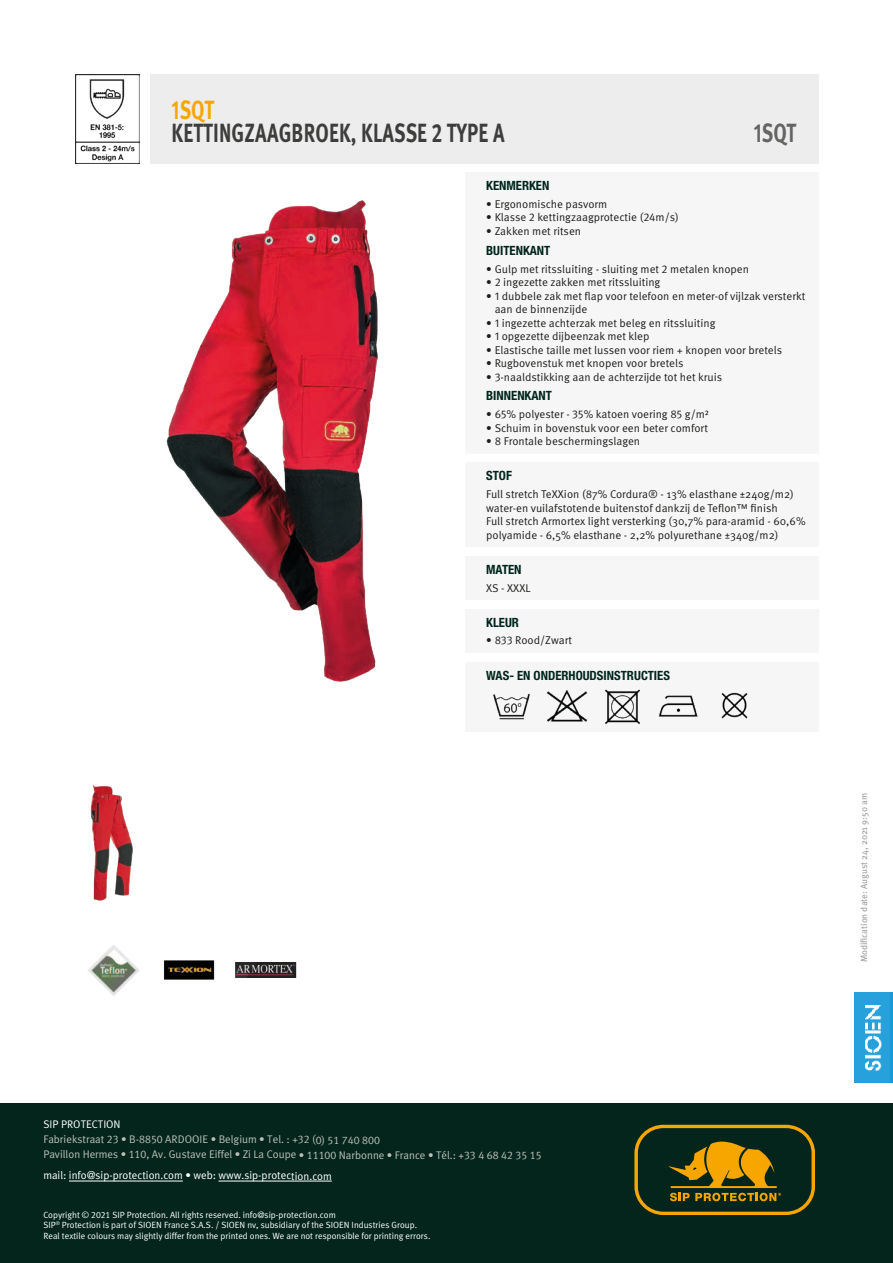
<style>
.page{position:relative;width:893px;height:1263px;background:#fff}
.page>*{position:absolute;margin:0;border:0;box-sizing:border-box;transform-origin:0 0}
.t1{font:700 26.25px "Meta Pro";letter-spacing:.01em;color:#3d3d3c;scale:.74 1}
.t2{font:700 26.25px "Meta Pro";color:#f7a600;scale:.74 1}
.t3{font:700 26.25px "Meta Pro";color:#646463;scale:.74 1}
.t4{font:700 condensed 12.75px "Helvetica Neue LT Std";color:#00261d}
.t5{font:11.25px/13.5px "Meta Pro";color:#1d1d1b}
.t6{font:11.1px/15px "Meta K Normal";color:#bbbfb8}
.t7{font:11.1px "Meta K Normal";color:#fff}
.t8{font:9px/10.5px "Meta K Normal";color:#fff}
.t9{font:9px "Meta Pro";color:#9d9d9d}
.s1{font-family:"Meta K Normal"}
</style>
<div class="page">
<div style="left:0;top:1103px;width:893px;height:160px;background:#03251c"></div>
<svg style="left:634px;top:1125px;width:181px;height:90px"></svg>
<hr style="left:69px;top:1181px;width:114px;height:1px;background:#fff">
<hr style="left:218px;top:1181px;width:114px;height:1px;background:#fff">
<div style="left:854px;top:992px;width:39px;height:90px;background:#149cd8"></div>
<img style="left:854px;top:992px;width:36px;height:90px">
<div style="left:150px;top:74px;width:669px;height:90px;background:#ededed"></div>
<div style="left:465px;top:173px;width:354px;height:281px;background:#f6f6f6"></div>
<div style="left:465px;top:463px;width:354px;height:84px;background:#f6f6f6"></div>
<div style="left:465px;top:556px;width:354px;height:44px;background:#f6f6f6"></div>
<div style="left:465px;top:609px;width:354px;height:44px;background:#f6f6f6"></div>
<div style="left:465px;top:662px;width:354px;height:70px;background:#f6f6f6"></div>
<img style="left:493px;top:693px;width:37px;height:27px">
<img style="left:547px;top:689px;width:40px;height:33px">
<img style="left:605px;top:689px;width:35px;height:35px">
<img style="left:658px;top:695px;width:40px;height:22px">
<img style="left:721px;top:692px;width:27px;height:27px">
<svg style="left:163px;top:960px;width:52px;height:20px"></svg>
<svg style="left:88px;top:945px;width:52px;height:51px"></svg>
<svg style="left:235px;top:962px;width:62px;height:16px"></svg>
<img style="left:90px;top:785px;width:43px;height:116px">
<img style="left:75px;top:74px;width:65px;height:90px">
<img style="left:166px;top:200px;width:212px;height:482px">
<h1 class="t2" style="left:171px;top:93px;width:59px">1SQT</h1>
<h1 class="t1" style="left:171px;top:117px;width:452px">KETTINGZAAGBROEK, KLASSE 2 TYPE A</h1>
<h1 class="t3" style="left:754px;top:117px;width:59px">1SQT</h1>
<p class="t4" style="left:486px;top:178px;width:65px">KENMERKEN</p>
<p class="t5" style="left:486px;top:198px;width:123px"><span class="s1">•</span> Ergonomische pasvorm</p>
<p class="t5" style="left:486px;top:211px;width:194px"><span class="s1">•</span> Klasse 2 kettingzaagprotectie (24m/s)</p>
<p class="t5" style="left:486px;top:225px;width:96px"><span class="s1">•</span> Zakken met ritsen</p>
<p class="t4" style="left:486px;top:243px;width:66px">BUITENKANT</p>
<p class="t5" style="left:486px;top:262px;width:264px"><span class="s1">•</span> Gulp met ritssluiting - sluiting met 2 metalen knopen</p>
<p class="t5" style="left:486px;top:276px;width:176px"><span class="s1">•</span> 2 ingezette zakken met ritssluiting</p>
<p class="t5" style="left:495px;top:289px;width:312px;text-indent:-9px"><span class="s1">•</span> 1 dubbele zak met flap voor telefoon en meter-of vijlzak versterkt aan de binnenzijde</p>
<p class="t5" style="left:486px;top:316px;width:231px"><span class="s1">•</span> 1 ingezette achterzak met beleg en ritssluiting</p>
<p class="t5" style="left:486px;top:330px;width:165px"><span class="s1">•</span> 1 opgezette dijbeenzak met klep</p>
<p class="t5" style="left:486px;top:343px;width:297px"><span class="s1">•</span> Elastische taille met lussen voor riem + knopen voor bretels</p>
<p class="t5" style="left:486px;top:357px;width:199px"><span class="s1">•</span> Rugbovenstuk met knopen voor bretels</p>
<p class="t5" style="left:486px;top:370px;width:237px"><span class="s1">•</span> 3-naaldstikking aan de achterzijde tot het kruis</p>
<p class="t4" style="left:486px;top:388px;width:67px">BINNENKANT</p>
<p class="t5" style="left:486px;top:408px;width:224px"><span class="s1">•</span> 65% polyester - 35% katoen voering 85 g/m²</p>
<p class="t5" style="left:486px;top:421px;width:223px"><span class="s1">•</span> Schuim in bovenstuk voor een beter comfort</p>
<p class="t5" style="left:486px;top:435px;width:156px"><span class="s1">•</span> 8 Frontale beschermingslagen</p>
<p class="t4" style="left:486px;top:468px;width:27px">STOF</p>
<p class="t5" style="left:486px;top:488px;width:321px">Full stretch TeXXion (87% Cordura® - 13% elasthane ±240g/m2) water-en vuilafstotende buitenstof dankzij de Teflon™ finish<br>Full stretch Armortex light versterking (30,7% para-aramid - 60,6% polyamide - 6,5% elasthane - 2,2% polyurethane ±340g/m2)</p>
<p class="t4" style="left:486px;top:561px;width:37px">MATEN</p>
<p class="t5" style="left:486px;top:581px;width:46px">XS - XXXL</p>
<p class="t4" style="left:486px;top:614px;width:34px">KLEUR</p>
<p class="t5" style="left:486px;top:634px;width:87px"><span class="s1">•</span> 833 Rood/Zwart</p>
<p class="t4" style="left:486px;top:667px;width:185px">WAS- EN ONDERHOUDSINSTRUCTIES</p>
<p class="t9" style="left:858px;top:962px;width:171px;rotate:-90deg">Modification date: August 24, 2021 9:50 am</p>
<p class="t7" style="left:43px;top:1118px;width:79px">SIP PROTECTION</p>
<p class="t6" style="left:43px;top:1132px;width:500px">Fabriekstraat 23 • B-8850 ARDOOIE • Belgium • Tel. : +32 (0) 51 740 800<br>Pavillon Hermes • 110, Av. Gustave Eiffel • Zi La Coupe • 11100 Narbonne • France • Tél.: +33 4 68 42 35 15</p>
<p class="t7" style="left:43px;top:1169px;width:290px">mail: info@sip-protection.com • web: www.sip-protection.com</p>
<p class="t8" style="left:43px;top:1209px;width:389px">Copyright © 2021 SIP Protection. All rights reserved. info@sip-protection.com<br>SIP<sup>®</sup> Protection is part of SIOEN France S.A.S. / SIOEN nv, subsidiary of the SIOEN Industries Group.<br>Real textile colours may slightly differ from the printed ones. We are not responsible for printing errors.</p>
</div>
